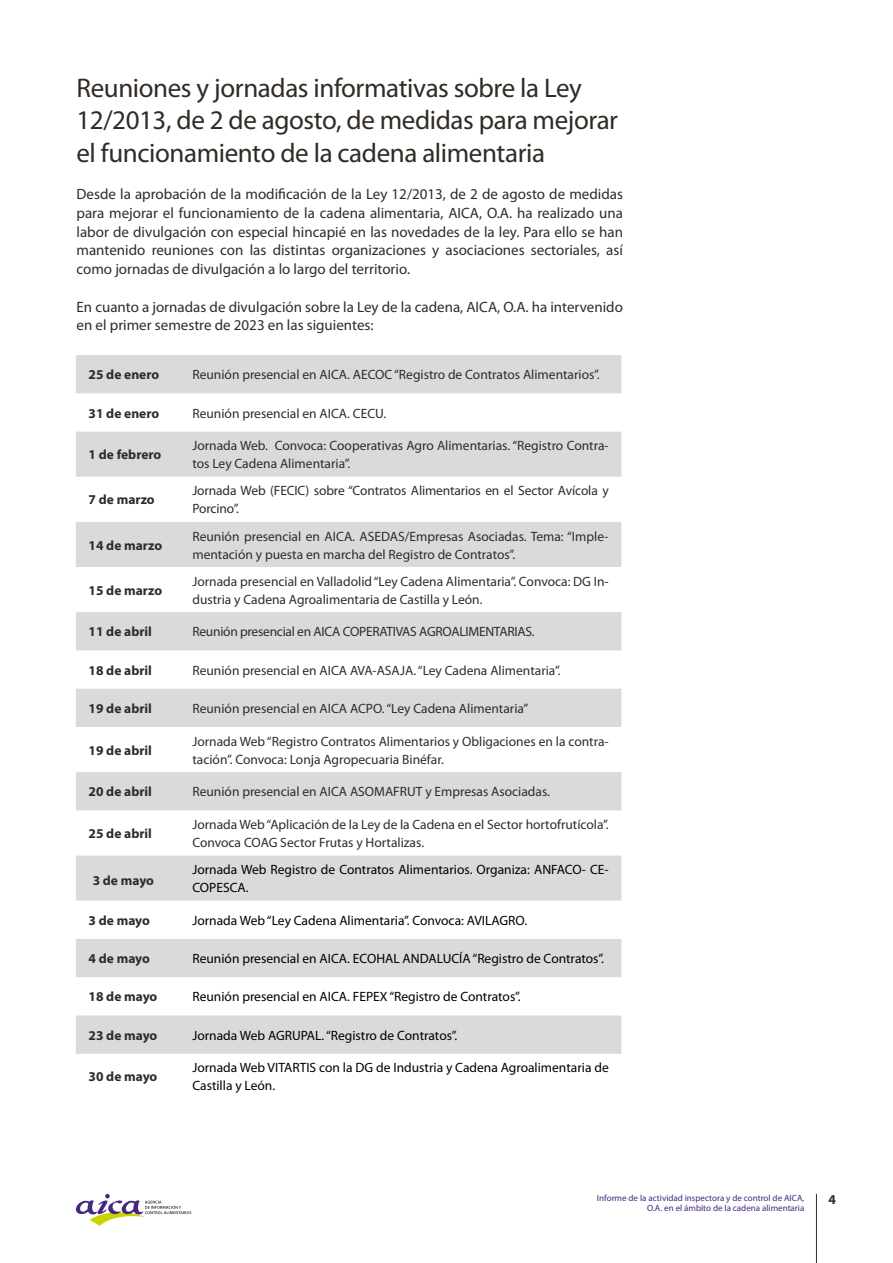
<style>
.page{position:relative;width:893px;height:1263px;background:#fff}
.page>*{position:absolute;margin:0;border:0;box-sizing:border-box;transform-origin:0 0}
.t1{font:27px/32.4px "Myriad Pro";letter-spacing:-.015em;color:#312b26}
.t2{font:15px/18.8px "Myriad Pro";color:#312b26;text-align:justify}
.t3{font:13.5px/18px "Myriad Pro";color:#312b26}
.t4{font:13.5px/18px "Myriad Pro";color:#000}
.t5{font:700 13.5px "Myriad Pro";color:#312b26}
.t6{font:13.5px "Myriad Pro";letter-spacing:-.02em;color:#312b26}
.t7{font:9px/10.8px "Myriad Pro";color:#462780;text-align:right}
</style>
<div class="page">
<hr style="left:816px;top:1194px;width:1px;height:69px;background:#312b26">
<svg style="left:75px;top:1194px;width:116px;height:32px"></svg>
<svg style="left:76px;top:355px;width:545px;height:699px;fill:#dadada"></svg>
<h1 class="t1" style="left:77px;top:71px;width:543px">Reuniones y jornadas informativas sobre la Ley<br>12/2013, de 2 de agosto, de medidas para mejorar el funcionamiento de la cadena alimentaria</h1>
<p class="t2" style="left:77px;top:184px;width:548px">Desde la aprobación de la modificación de la Ley 12/2013, de 2 de agosto de medidas para mejorar el funcionamiento de la cadena alimentaria, AICA, O.A. ha realizado una labor de divulgación con especial hincapié en las novedades de la ley. Para ello se han mantenido reuniones con las distintas organizaciones y asociaciones sectoriales, así como jornadas de divulgación a lo largo del territorio.</p>
<p class="t2" style="left:77px;top:297px;width:548px">En cuanto a jornadas de divulgación sobre la Ley de la cadena, AICA, O.A. ha intervenido en el primer semestre de 2023 en las siguientes:</p>
<p class="t5" style="left:89px;top:366px;width:72px">25 de enero</p>
<p class="t3" style="left:192px;top:365px;width:409px">Reunión presencial en AICA. AECOC “Registro de Contratos Alimentarios”.</p>
<p class="t5" style="left:89px;top:404px;width:72px">31 de enero</p>
<p class="t3" style="left:192px;top:404px;width:195px">Reunión presencial en AICA. CECU.</p>
<p class="t5" style="left:89px;top:446px;width:74px">1 de febrero</p>
<p class="t3" style="left:192px;top:436px;width:418px">Jornada Web. Convoca: Cooperativas Agro Alimentarias. “Registro Contra&shy;tos Ley Cadena Alimentaria”.</p>
<p class="t5" style="left:89px;top:491px;width:68px">7 de marzo</p>
<p class="t3" style="left:192px;top:482px;width:418px">Jornada Web (FECIC) sobre “Contratos Alimentarios en el Sector Avícola y<br>Porcino”.</p>
<p class="t5" style="left:89px;top:536px;width:75px">14 de marzo</p>
<p class="t3" style="left:192px;top:527px;width:418px">Reunión presencial en AICA. ASEDAS/Empresas Asociadas. Tema: “Imple&shy;mentación y puesta en marcha del Registro de Contratos”.</p>
<p class="t5" style="left:89px;top:581px;width:75px">15 de marzo</p>
<p class="t3" style="left:192px;top:572px;width:418px">Jornada presencial en Valladolid “Ley Cadena Alimentaria”. Convoca: DG In&shy;dustria y Cadena Agroalimentaria de Castilla y León.</p>
<p class="t5" style="left:89px;top:623px;width:65px">11 de abril</p>
<p class="t6" style="left:192px;top:623px;width:344px">Reunión presencial en AICA COPERATIVAS AGROALIMENTARIAS.</p>
<p class="t5" style="left:89px;top:661px;width:65px">18 de abril</p>
<p class="t3" style="left:192px;top:661px;width:370px">Reunión presencial en AICA AVA-ASAJA. “Ley Cadena Alimentaria”.</p>
<p class="t5" style="left:89px;top:699px;width:65px">19 de abril</p>
<p class="t3" style="left:192px;top:699px;width:337px">Reunión presencial en AICA ACPO. “Ley Cadena Alimentaria”</p>
<p class="t5" style="left:89px;top:741px;width:65px">19 de abril</p>
<p class="t3" style="left:192px;top:732px;width:418px">Jornada Web “Registro Contratos Alimentarios y Obligaciones en la contra&shy;tación”. Convoca: Lonja Agropecuaria Binéfar.</p>
<p class="t5" style="left:89px;top:783px;width:65px">20 de abril</p>
<p class="t3" style="left:192px;top:782px;width:359px">Reunión presencial en AICA ASOMAFRUT y Empresas Asociadas.</p>
<p class="t5" style="left:89px;top:825px;width:65px">25 de abril</p>
<p class="t3" style="left:192px;top:815px;width:418px">Jornada Web “Aplicación de la Ley de la Cadena en el Sector hortofrutícola”.<br>Convoca COAG Sector Frutas y Hortalizas.</p>
<p class="t5" style="left:93px;top:871px;width:63px">3 de mayo</p>
<p class="t4" style="left:192px;top:860px;width:418px">Jornada Web Registro de Contratos Alimentarios. Organiza: ANFACO- CE-<br>COPESCA.</p>
<p class="t5" style="left:89px;top:911px;width:63px">3 de mayo</p>
<p class="t4" style="left:192px;top:911px;width:336px">Jornada Web “Ley Cadena Alimentaria”. Convoca: AVILAGRO.</p>
<p class="t5" style="left:89px;top:950px;width:63px">4 de mayo</p>
<p class="t4" style="left:192px;top:949px;width:413px">Reunión presencial en AICA. ECOHAL ANDALUCÍA “Registro de Contratos”.</p>
<p class="t5" style="left:89px;top:988px;width:70px">18 de mayo</p>
<p class="t4" style="left:192px;top:988px;width:330px">Reunión presencial en AICA. FEPEX “Registro de Contratos”.</p>
<p class="t5" style="left:89px;top:1026px;width:70px">23 de mayo</p>
<p class="t4" style="left:192px;top:1026px;width:266px">Jornada Web AGRUPAL. “Registro de Contratos”.</p>
<p class="t5" style="left:89px;top:1068px;width:70px">30 de mayo</p>
<p class="t4" style="left:192px;top:1059px;width:418px">Jornada Web VITARTIS con la DG de Industria y Cadena Agroalimentaria de<br>Castilla y León.</p>
<p class="t7" style="left:597px;top:1192px;width:209px">Informe de la actividad inspectora y de control de AICA,<br>O.A. en el ámbito de la cadena alimentaria</p>
<p class="t5" style="left:828px;top:1191px;width:9px">4</p>
</div>
